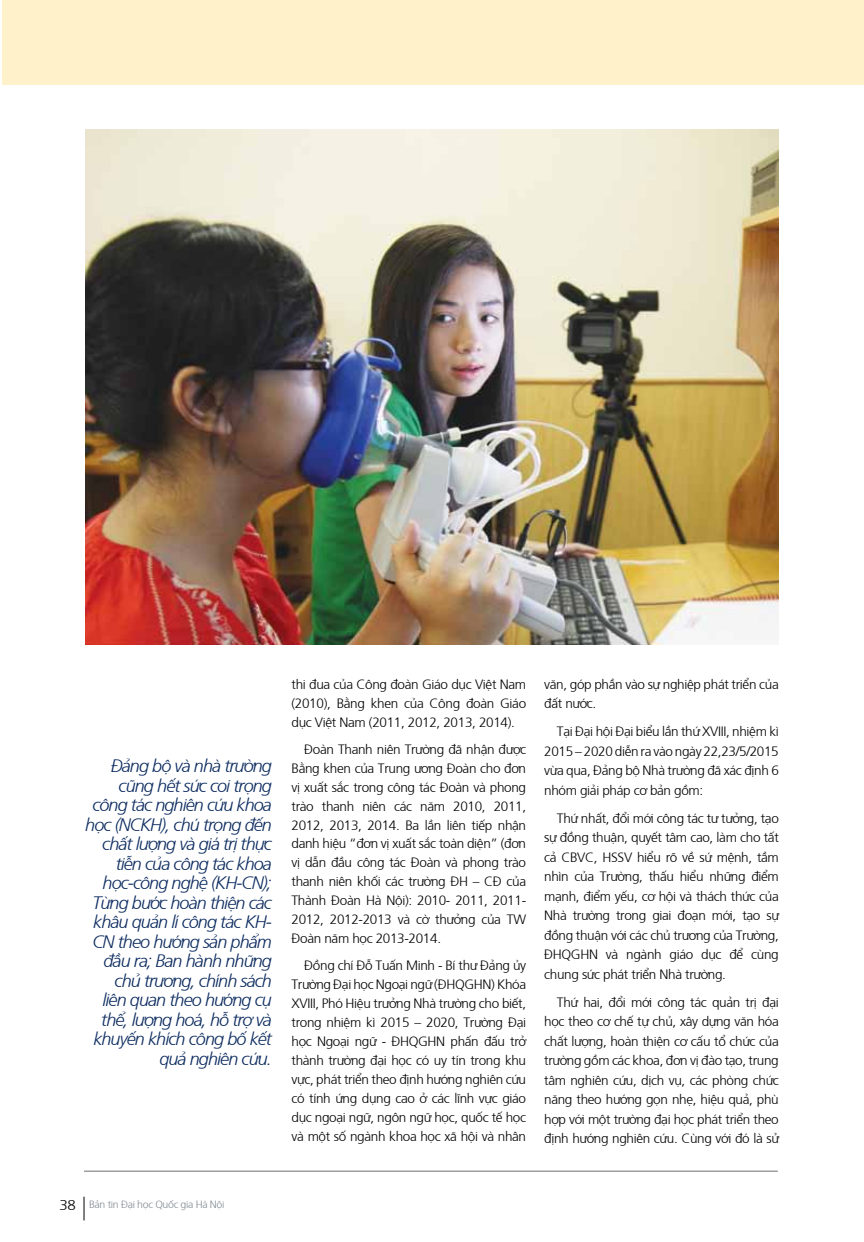
<style>
.page{position:relative;width:864px;height:1242px;background:#fff}
.page>*{position:absolute;margin:0;border:0;box-sizing:border-box;transform-origin:0 0}
.t1{font:italic 300 18px/19.5px "Frutiger";letter-spacing:-.05em;color:#0d2c60;text-align:right}
.t2{font:300 13.5px/18.9px "Frutiger";letter-spacing:-.025em;color:#000;text-align:justify}
.t3{font:300 10.5px "Frutiger";letter-spacing:-.03em;color:#828b92}
.s1{font-size:14.25px;color:#000}
</style>
<div class="page">
<hr style="left:84px;top:1170px;width:693px;height:1px;background:#6d6e71">
<svg style="left:84px;top:1196px;width:1px;height:24px"></svg>
<hr style="left:85px;top:84px;width:693px;height:1px;background:#6d6e71">
<img style="left:85px;top:130px;width:693px;height:514px">
<div style="left:2px;top:0;width:861px;height:84px;background:#fff2cb"></div>
<p class="t1" style="left:85px;top:755px;width:188px">Đảng bộ và nhà trường cũng hết sức coi trọng công tác nghiên cứu khoa học (NCKH), chú trọng đến chất lượng và giá trị thực tiễn của công tác khoa học-công nghệ (KH-CN);<br>Từng bước hoàn thiện các khâu quản lí công tác KH-<br>CN theo hướng sản phẩm đầu ra; Ban hành những chủ trương, chính sách<br>liên quan theo hướng cụ thể, lượng hoá, hỗ trợ và khuyến khích công bố kết quả nghiên cứu.</p>
<p class="t2" style="left:291px;top:673px;width:236px">thi đua của Công đoàn Giáo dục Việt Nam (2010), Bằng khen của Công đoàn Giáo dục Việt Nam (2011, 2012, 2013, 2014).</p>
<p class="t2" style="left:291px;top:739px;width:236px;text-indent:13px">Đoàn Thanh niên Trường đã nhận được Bằng khen của Trung ương Đoàn cho đơn vị xuất sắc trong công tác Đoàn và phong trào thanh niên các năm 2010, 2011, 2012, 2013, 2014. Ba lần liên tiếp nhận danh hiệu “đơn vị xuất sắc toàn diện” (đơn vị dẫn đầu công tác Đoàn và phong trào thanh niên khối các trường ĐH – CĐ của Thành Đoàn Hà Nội): 2010- 2011, 2011- 2012, 2012-2013 và cờ thưởng của TW Đoàn năm học 2013-2014.</p>
<p class="t2" style="left:291px;top:955px;width:236px;text-indent:13px">Đồng chí Đỗ Tuấn M inh - Bí thư Đảng ủy Trường Đại học Ngoại ngữ (ĐHQGHN) Khóa XVIII, Phó Hiệu trưởng Nhà trường cho biết, trong nhiệm kì 2015 – 2020, Trường Đại học Ngoại ngữ - ĐHQGHN phấn đấu trở thành trường đại học có uy tín trong khu vực, phát triển theo định hướng nghiên cứu có tính ứng dụng cao ở các lĩnh vực giáo dục ngoại ngữ, ngôn ngữ học, quốc tế học và một số ngành khoa học xã hội và nhân</p>
<p class="t2" style="left:544px;top:673px;width:236px;line-height:19.5px">văn, góp phần vào sự nghiệp phát triển của đất nước.</p>
<p class="t2" style="left:544px;top:721px;width:236px;line-height:19.5px;text-indent:13px">Tại Đại hội Đại biểu lần thứ XVIII, nhiệm kì 2015 – 2020 diễn ra vào ngày 22,23/5/2015 vừa qua, Đảng bộ Nhà trường đã xác định 6 nhóm giải pháp cơ bản gồm:</p>
<p class="t2" style="left:544px;top:807px;width:236px;line-height:19.5px;text-indent:13px">Thứ nhất, đổi mới công tác tư tưởng, tạo sự đồng thuận, quyết tâm cao, làm cho tất cả CBVC, HSSV hiểu rõ về sứ mệnh, tầm nhìn của Trường, thấu hiểu những điểm mạnh, điểm yếu, cơ hội và thách thức của Nhà trường trong giai đoạn mới, tạo sự đồng thuận với các chủ trương của Trường, ĐHQGHN và ngành giáo dục để cùng chung sức phát triển Nhà trường.</p>
<p class="t2" style="left:544px;top:991px;width:236px;line-height:19.5px;text-indent:13px">Thứ hai, đổi mới công tác quản trị đại học theo cơ chế tự chủ, xây dựng văn hóa chất lượng, hoàn thiện cơ cấu tổ chức của trường gồm các khoa, đơn vị đào tạo, trung tâm nghiên cứu, dịch vụ, các phòng chức năng theo hướng gọn nhẹ, hiệu quả, phù hợp với một trường đại học phát triển theo định hướng nghiên cứu. Cùng với đó là sử</p>
<p class="t3" style="left:59px;top:1197px;width:166px"><span class="s1">38</span> Bản tin Đại học Quốc gia Hà Nội</p>
</div>
